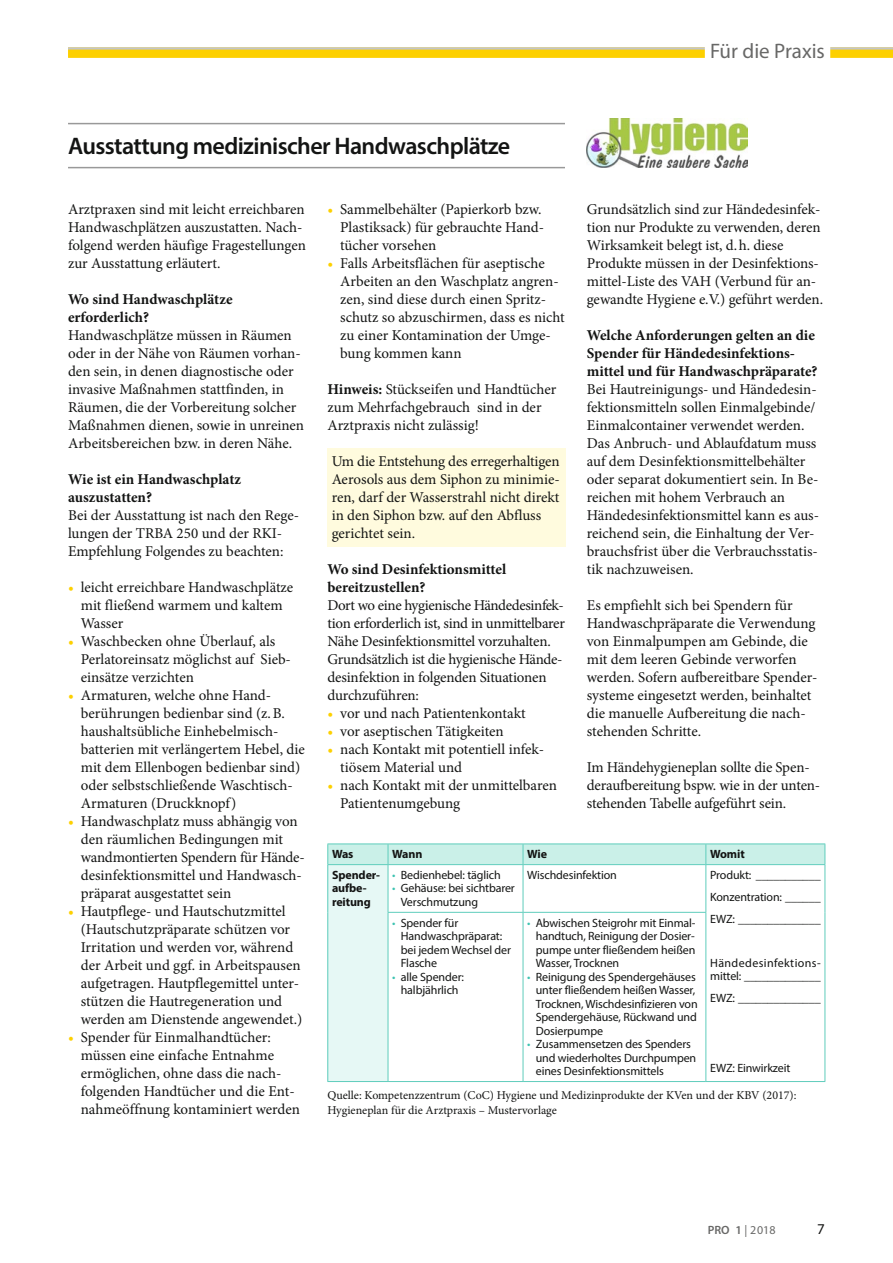
<style>
.page{position:relative;width:893px;height:1263px;background:#fff}
.page>*{position:absolute;margin:0;border:0;box-sizing:border-box;transform-origin:0 0}
.t1{font:600 24px "Myriad Pro";letter-spacing:-.025em;color:#131413}
.t2{font:21px "Myriad Pro";color:#686867}
.t3{font:15px/18px "Minion Pro";letter-spacing:-.005em;color:#131413}
.t4{font:700 15px/18px "Minion Pro";color:#131413}
.t5{font:15px "Myriad Pro";color:#131413}
.t6{font:12px/13.5px "Myriad Pro";letter-spacing:-.01em;color:#131413}
.t7{font:12px/15px "Minion Pro";color:#131413}
.t8{font:12px/13.5px "Myriad Pro";letter-spacing:.035em;color:#131413}
.t9{font:700 12px/13.5px "Myriad Pro";letter-spacing:-.01em;color:#131413}
.t10{font:12px "Myriad Pro";color:#686867}
.s1{color:#fdd000}
.s2{font-weight:700}
.s3{color:#3dc3b1}
.s4{font-weight:600}
</style>
<div class="page">
<div style="left:68px;top:47px;width:825px;height:11px;background:#fdd000"></div>
<hr style="left:68px;top:47px;width:825px;height:3px;background:#c4c5c5">
<div style="left:705px;top:36px;width:125px;height:30px;background:#fff"></div>
<hr style="left:68px;top:123px;width:498px;height:1px;background:#999">
<hr style="left:68px;top:167px;width:498px;height:1px;background:#999">
<div style="left:327px;top:448px;width:239px;height:98px;background:#fffbde"></div>
<img style="left:587px;top:119px;width:161px;height:48px">
<div style="left:328px;top:865px;width:60px;height:216px;background:#e6f8f5"></div>
<svg style="left:389px;top:865px;width:436px;height:216px"></svg>
<hr style="left:523px;top:865px;width:1px;height:47px;background:#5fcdbc">
<hr style="left:388px;top:912px;width:135px;height:1px;background:#5fcdbc">
<hr style="left:523px;top:912px;width:183px;height:1px;background:#5fcdbc">
<hr style="left:523px;top:913px;width:1px;height:168px;background:#5fcdbc">
<hr style="left:327px;top:843px;width:61px;height:1px;background:#5fcdbc">
<hr style="left:388px;top:843px;width:135px;height:1px;background:#5fcdbc">
<hr style="left:523px;top:843px;width:183px;height:1px;background:#5fcdbc">
<hr style="left:706px;top:843px;width:119px;height:1px;background:#5fcdbc">
<svg style="left:327px;top:844px;width:499px;height:21px;background:#c4ede5"></svg>
<hr style="left:388px;top:1081px;width:135px;height:1px;background:#5fcdbc">
<hr style="left:523px;top:1081px;width:183px;height:1px;background:#5fcdbc">
<hr style="left:706px;top:864px;width:119px;height:1px;background:#5fcdbc">
<hr style="left:705px;top:865px;width:1px;height:47px;background:#5fcdbc">
<hr style="left:825px;top:865px;width:1px;height:47px;background:#5fcdbc">
<hr style="left:705px;top:913px;width:1px;height:168px;background:#5fcdbc">
<hr style="left:825px;top:912px;width:1px;height:169px;background:#5fcdbc">
<hr style="left:706px;top:1081px;width:119px;height:1px;background:#5fcdbc">
<hr style="left:327px;top:864px;width:61px;height:1px;background:#5fcdbc">
<hr style="left:327px;top:865px;width:1px;height:47px;background:#5fcdbc">
<hr style="left:388px;top:865px;width:1px;height:47px;background:#5fcdbc">
<hr style="left:327px;top:912px;width:1px;height:169px;background:#5fcdbc">
<hr style="left:388px;top:913px;width:1px;height:168px;background:#5fcdbc">
<hr style="left:327px;top:1081px;width:61px;height:1px;background:#5fcdbc">
<h1 class="t1" style="left:68px;top:131px;width:444px">Ausstattung medizinischer Handwaschplätze</h1>
<h2 class="t2" style="left:710px;top:38px;width:116px">Für die Praxis</h2>
<p class="t3" style="left:68px;top:200px;width:240px">Arztpraxen sind mit leicht erreichbaren Handwaschplätzen auszustatten. Nach&shy;folgend werden häufige Fragestellungen zur Ausstattung erläutert.</p>
<p class="t4" style="left:68px;top:290px;width:166px">Wo sind Handwaschplätze erforderlich?</p>
<p class="t3" style="left:68px;top:326px;width:238px">Handwaschplätze müssen in Räumen oder in der Nähe von Räumen vorhan&shy;den sein, in denen diagnostische oder invasive Maßnahmen stattfinden, in Räumen, die der Vorbereitung solcher Maßnahmen dienen, sowie in unreinen Arbeitsbereichen bzw. in deren Nähe.</p>
<p class="t4" style="left:68px;top:470px;width:175px">Wie ist ein Handwaschplatz auszustatten?</p>
<p class="t3" style="left:68px;top:506px;width:233px">Bei der Ausstattung ist nach den Rege&shy;lungen der TRBA 250 und der RKI-<br>Empfehlung Folgendes zu beachten:</p>
<p class="t3" style="left:81px;top:578px;width:214px;text-indent:-13px"><span class="s1">•</span> leicht erreichbare Handwaschplätze mit fließend warmem und kaltem<br>Wasser</p>
<p class="t3" style="left:81px;top:632px;width:212px;text-indent:-13px"><span class="s1">•</span> Waschbecken ohne Überlauf, als<br>Perlatoreinsatz möglichst auf Sieb&shy;einsätze verzichten</p>
<p class="t3" style="left:81px;top:686px;width:226px;text-indent:-13px"><span class="s1">•</span> Armaturen, welche ohne Hand&shy;berührungen bedienbar sind (z.B. haushaltsübliche Einhebelmisch&shy;batterien mit verlängertem Hebel, die mit dem Ellenbogen bedienbar sind) oder selbstschließende Waschtisch-Armaturen (Druckknopf)</p>
<p class="t3" style="left:81px;top:812px;width:224px;text-indent:-13px"><span class="s1">•</span> Handwaschplatz muss abhängig von den räumlichen Bedingungen mit wandmontierten Spendern für Hände&shy;desinfektionsmittel und Handwasch&shy;präparat ausgestattet sein</p>
<p class="t3" style="left:81px;top:902px;width:223px;text-indent:-13px"><span class="s1">•</span> Hautpflege- und Hautschutzmittel (Hautschutzpräparate schützen vor Irritation und werden vor, während der Arbeit und ggf. in Arbeitspausen aufgetragen. Hautpflegemittel unter&shy;stützen die Hautregeneration und werden am Dienstende angewendet.)</p>
<p class="t3" style="left:81px;top:1028px;width:221px;text-indent:-13px"><span class="s1">•</span> Spender für Einmalhandtücher: müssen eine einfache Entnahme ermöglichen, ohne dass die nach&shy;folgenden Handtücher und die Ent&shy;nahmeöffnung kontaminiert werden</p>
<p class="t3" style="left:340px;top:200px;width:204px;text-align:justify;text-indent:-13px"><span class="s1">•</span> Sammelbehälter (Papierkorb bzw.<br>Plastiksack) für gebrauchte Hand&shy;tücher vorsehen</p>
<p class="t3" style="left:340px;top:254px;width:226px;text-indent:-13px"><span class="s1">•</span> Falls Arbeitsflächen für aseptische<br>Arbeiten an den Waschplatz angren&shy;zen, sind diese durch einen Spritz&shy;schutz so abzuschirmen, dass es nicht zu einer Kontamination der Umge&shy;bung kommen kann</p>
<p class="t3" style="left:327px;top:380px;width:230px"><span class="s2">Hinweis:</span> Stückseifen und Handtücher zum Mehrfachgebrauch sind in der<br>Arztpraxis nicht zulässig!</p>
<p class="t3" style="left:332px;top:452px;width:230px">Um die Entstehung des erregerhaltigen<br>Aerosols aus dem Siphon zu minimie&shy;ren, darf der Wasserstrahl nicht direkt in den Siphon bzw. auf den Abfluss gerichtet sein.</p>
<p class="t4" style="left:327px;top:560px;width:180px">Wo sind Desinfektionsmittel bereitzustellen?</p>
<p class="t3" style="left:327px;top:596px;width:239px">Dort wo eine hygienische Händedesinfek&shy;tion erforderlich ist, sind in unmittelbarer Nähe Desinfektionsmittel vorzuhalten.<br>Grundsätzlich ist die hygienische Hände&shy;desinfektion in folgenden Situationen durchzuführen:</p>
<p class="t3" style="left:327px;top:704px;width:200px"><span class="s1">•</span> vor und nach Patientenkontakt</p>
<p class="t3" style="left:327px;top:722px;width:178px"><span class="s1">•</span> vor aseptischen Tätigkeiten</p>
<p class="t3" style="left:340px;top:740px;width:204px;text-indent:-13px"><span class="s1">•</span> nach Kontakt mit potentiell infek&shy;tiösem Material und</p>
<p class="t3" style="left:340px;top:776px;width:218px;text-indent:-13px"><span class="s1">•</span> nach Kontakt mit der unmittelbaren<br>Patientenumgebung</p>
<p class="t3" style="left:587px;top:200px;width:238px">Grundsätzlich sind zur Händedesinfek&shy;tion nur Produkte zu verwenden, deren Wirksamkeit belegt ist, d.h. diese Produkte müssen in der Desinfektions&shy;mittel-Liste des VAH (Verbund für an&shy;gewandte Hygiene e.V.) geführt werden.</p>
<p class="t4" style="left:587px;top:326px;width:232px">Welche Anforderungen gelten an die<br>Spender für Händedesinfektions&shy;mittel und für Handwaschpräparate?</p>
<p class="t3" style="left:587px;top:380px;width:234px">Bei Hautreinigungs- und Händedesin&shy;fektionsmitteln sollen Einmalgebinde/ Einmalcontainer verwendet werden.<br>Das Anbruch- und Ablaufdatum muss auf dem Desinfektionsmittelbehälter oder separat dokumentiert sein. In Be&shy;reichen mit hohem Verbrauch an Händedesinfektionsmittel kann es aus&shy;reichend sein, die Einhaltung der Ver&shy;brauchsfrist über die Verbrauchsstatis&shy;tik nachzuweisen.</p>
<p class="t3" style="left:587px;top:596px;width:232px">Es empfiehlt sich bei Spendern für Handwaschpräparate die Verwendung von Einmalpumpen am Gebinde, die mit dem leeren Gebinde verworfen werden. Sofern aufbereitbare Spender&shy;systeme eingesetzt werden, beinhaltet die manuelle Aufbereitung die nach&shy;stehenden Schritte.</p>
<p class="t3" style="left:587px;top:758px;width:233px">Im Händehygieneplan sollte die Spen&shy;deraufbereitung bspw. wie in der unten&shy;stehenden Tabelle aufgeführt sein.</p>
<p class="t9" style="left:332px;top:847px;width:23px">Was</p>
<p class="t9" style="left:392px;top:847px;width:32px">Wann</p>
<p class="t9" style="left:527px;top:847px;width:21px">Wie</p>
<p class="t9" style="left:710px;top:847px;width:36px">Womit</p>
<p class="t9" style="left:332px;top:868px;width:49px">Spender&shy;aufbe&shy;reitung</p>
<p class="t6" style="left:392px;top:868px;width:110px"><span class="s3">•</span> Bedienhebel: täglich</p>
<p class="t6" style="left:527px;top:868px;width:91px">Wischdesinfektion</p>
<p class="t6" style="left:710px;top:864px;width:112px;line-height:22px;text-align:justify">Produkt: ___________ Konzentration: ______ EWZ: ______________</p>
<p class="t8" style="left:710px;top:956px;width:112px">Händedesinfektions&shy;mittel: _____________</p>
<p class="t6" style="left:710px;top:991px;width:112px">EWZ: ______________</p>
<p class="t6" style="left:401px;top:881px;width:116px;text-indent:-9px"><span class="s3">•</span> Gehäuse: bei sichtbarer<br>Verschmutzung</p>
<p class="t6" style="left:401px;top:916px;width:112px;text-indent:-9px"><span class="s3">•</span> Spender für<br>Handwaschpräparat: bei jedem Wechsel der<br>Flasche</p>
<p class="t6" style="left:392px;top:970px;width:73px;text-align:center"><span class="s3">•</span> alle Spender: halbjährlich</p>
<p class="t6" style="left:536px;top:916px;width:161px;text-align:justify;text-indent:-9px"><span class="s3">•</span> Abwischen Steigrohr mit Einmal&shy;handtuch, Reinigung der Dosier&shy;pumpe unter fließendem heißen Wasser, Trocknen</p>
<p class="t6" style="left:536px;top:970px;width:163px;text-indent:-9px"><span class="s3">•</span> Reinigung des Spendergehäuses unter fließendem heißen Wasser,<br>Trocknen, Wischdesinfizieren von<br>Spendergehäuse, Rückwand und<br>Dosierpumpe</p>
<p class="t6" style="left:536px;top:1037px;width:162px;text-indent:-9px"><span class="s3">•</span> Zusammensetzen des Spenders und wiederholtes Durchpumpen eines Desinfektionsmittels</p>
<p class="t7" style="left:327px;top:1088px;width:471px">Quelle: Kompetenzzentrum (CoC) Hygiene und Medizinprodukte der KVen und der KBV (2017):<br>Hygieneplan für die Arztpraxis – Mustervorlage</p>
<p class="t6" style="left:710px;top:1061px;width:82px">EWZ: Einwirkzeit</p>
<p class="t10" style="left:708px;top:1222px;width:69px"><span class="s4">PRO 1</span> | 2018</p>
<p class="t5" style="left:817px;top:1220px;width:9px">7</p>
</div>
